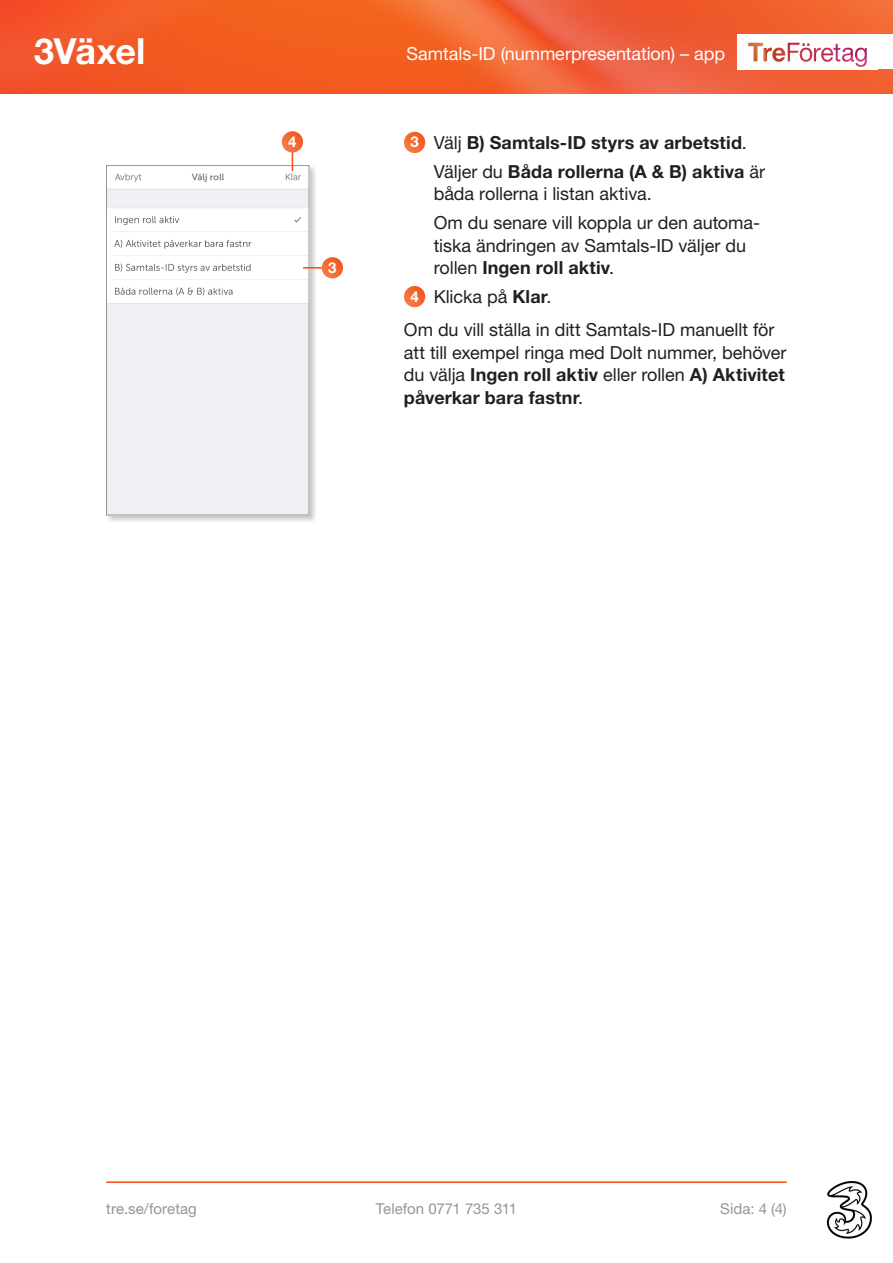
<style>
.page{position:relative;width:893px;height:1263px;background:#fff}
.page>*{position:absolute;margin:0;border:0;box-sizing:border-box;transform-origin:0 0}
.t1{font:700 36px "Helvetica Neue LT Std";letter-spacing:-.01em;color:#fff}
.Steg_för_steg{font:18px/22.5px "Helvetica Neue LT Std";letter-spacing:-.005em;color:#231f20}
.Brödtext{font:18px/22.5px "Helvetica Neue LT Std";letter-spacing:-.005em;color:#231f20}
.t2{font:18px "Helvetica Neue LT Std";color:#fff}
.Steg_för_steg-2{font:700 18px "Helvetica Neue LT Std";letter-spacing:.01em;color:#231f20}
.t3{font:15px "Helvetica Neue LT Std";letter-spacing:.005em;color:#939598}
.Bildrubrik{font:700 15px "Helvetica Neue LT Std";color:#fff}
.s1{font-weight:400}
.s2{font-weight:700}
</style>
<div class="page">
<hr style="left:106px;top:1181px;width:681px;height:2px;background:#f04d12">
<img style="left:826px;top:1181px;width:46px;height:58px">
<img style="left:0;top:0;width:893px;height:94px">
<div style="left:738px;top:35px;width:155px;height:34px;background:#fff"></div>
<img style="left:748px;top:42px;width:119px;height:25px">
<div style="left:105px;top:164px;width:212px;height:359px;background:#231f20;opacity:.25"></div>
<img style="left:108px;top:167px;width:199px;height:346px">
<div style="left:106px;top:165px;width:203px;height:350px;border:1px solid #939598"></div>
<hr style="left:303px;top:267px;width:30px;height:2px;background:#f04d12">
<svg style="left:322px;top:257px;width:21px;height:21px"></svg>
<hr style="left:292px;top:139px;width:1px;height:32px;background:#f04d12">
<svg style="left:282px;top:131px;width:21px;height:22px"></svg>
<svg style="left:404px;top:132px;width:21px;height:21px"></svg>
<svg style="left:404px;top:286px;width:21px;height:21px"></svg>
<h1 class="t1" style="left:34px;top:29px;width:113px">3Växel</h1>
<p class="t2" style="left:406px;top:43px;width:320px">Samtals-ID (nummerpresentation) – app</p>
<p class="Bildrubrik" style="left:288px;top:132px;width:10px">4</p>
<p class="Bildrubrik" style="left:410px;top:133px;width:10px">3</p>
<p class="Steg_för_steg-2" style="left:434px;top:131px;width:315px"><span class="s1">Välj</span> B) Samtals-ID styrs av arbetstid<span class="s1">.</span></p>
<p class="Steg_för_steg" style="left:434px;top:160px;width:333px">Väljer du <span class="s2">Båda rollerna (A &amp; B) aktiva</span> är båda rollerna i listan aktiva.</p>
<p class="Steg_för_steg" style="left:434px;top:211px;width:328px">Om du senare vill koppla ur den automa&shy;tiska ändringen av Samtals-ID väljer du rollen <span class="s2">Ingen roll aktiv</span>.</p>
<p class="Bildrubrik" style="left:410px;top:287px;width:10px">4</p>
<p class="Steg_för_steg" style="left:434px;top:285px;width:119px">Klicka på <span class="s2">Klar</span>.</p>
<p class="Brödtext" style="left:404px;top:318px;width:384px">Om du vill ställa in ditt Samtals-ID manuellt för att till exempel ringa med Dolt nummer, behöver du välja <span class="s2">Ingen roll aktiv</span> eller rollen <span class="s2">A) Aktivitet påverkar bara fastnr</span>.</p>
<p class="Bildrubrik" style="left:328px;top:258px;width:10px">3</p>
<p class="t3" style="left:106px;top:1200px;width:92px">tre.se/foretag</p>
<p class="t3" style="left:376px;top:1200px;width:143px">Telefon 0771 735 311</p>
<p class="t3" style="left:720px;top:1200px;width:68px">Sida: 4 (4)</p>
</div>
